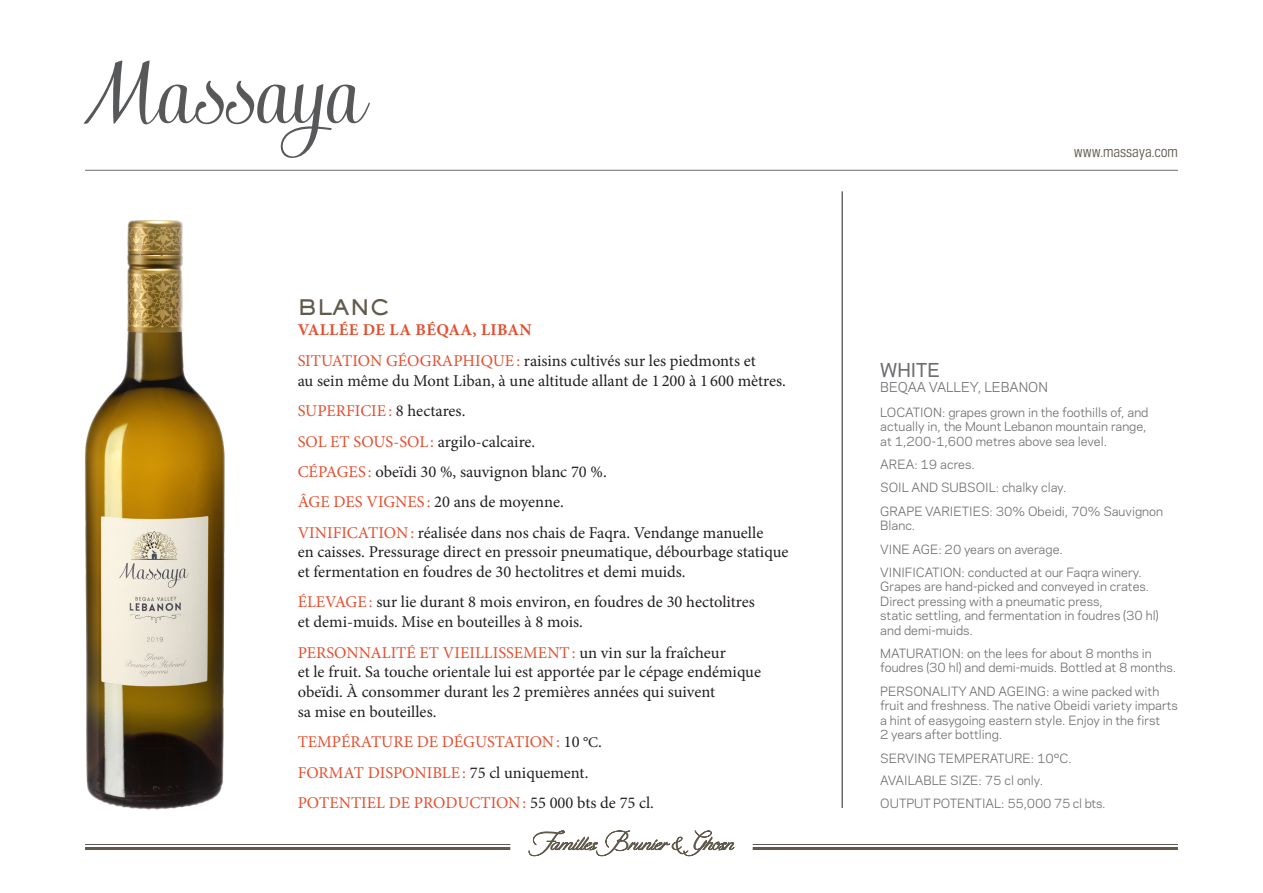
<style>
.page{position:relative;width:1263px;height:893px;background:#fff}
.page>*{position:absolute;margin:0;border:0;box-sizing:border-box;transform-origin:0 0}
.t1{font:21px "AT Sackers Heavy Gothic";color:#605a4c}
.t2{font:500 18px "Galaxie Polaris";color:#6c6d70}
.t3{font:16.5px/30.3px "Minion Pro";color:#231f20}
.t4{font:16.5px/30.3px "Minion Pro";color:#e54f2f}
.t5{font:15px "Galaxie Polaris Condensed";color:#605a4c}
.t6{font:12.75px "Galaxie Polaris";color:#6c6d70}
.t7{font:12px/14.4px "Galaxie Polaris";color:#6c6d70}
.s1{font-weight:700;color:#e54f2f}
.s2{color:#e54f2f}
.s3{color:#231f20}
.s4{font-size:15px;color:#231f20}
</style>
<div class="page">
<hr style="left:85px;top:170px;width:1093px;height:1px;background:#6c6d70">
<hr style="left:842px;top:191px;width:1px;height:617px;background:#231f20">
<svg style="left:83px;top:60px;width:287px;height:98px"></svg>
<img style="left:85px;top:220px;width:140px;height:590px">
<hr style="left:85px;top:844px;width:425px;height:1px;background:#605a4c">
<hr style="left:85px;top:847px;width:425px;height:3px;background:#605a4c">
<hr style="left:753px;top:844px;width:425px;height:1px;background:#605a4c">
<hr style="left:753px;top:847px;width:425px;height:3px;background:#605a4c">
<svg style="left:529px;top:830px;width:205px;height:26px"></svg>
<h1 class="t1" style="left:298px;top:293px;width:93px">BLANC</h1>
<h3 class="t3" style="left:298px;top:313px;width:460px;line-height:31.8px"><span class="s1">VALLÉE DE LA BÉQAA, LIBAN<br></span><span class="s2">SITUATION GÉOGRAPHIQUE:</span> raisins cultivés sur les piedmonts et</h3>
<p class="t3" style="left:298px;top:366px;width:490px">au sein même du Mont Liban, à une altitude allant de 1 200 à 1 600 mètres.<br><span class="s2">SUPERFICIE:</span> 8 hectares.<br><span class="s2">SOL ET SOUS-SOL:</span> argilo-calcaire.<br><span class="s2">CÉPAGES :</span> obeïdi 30 %, sauvignon blanc 70 %.<br><span class="s2">ÂGE DES VIGNES :</span> 20 ans de moyenne.<br><span class="s2">VINIFICATION:</span> réalisée dans nos chais de Faqra. Vendange manuelle</p>
<h3 class="t3" style="left:298px;top:542px;width:492px;line-height:19.8px">en caisses. Pressurage direct en pressoir pneumatique, débourbage statique et fermentation en foudres de 30 hectolitres et demi muids.</h3>
<h3 class="t3" style="left:298px;top:592px;width:459px;line-height:19.8px"><span class="s2">ÉLEVAGE:</span> sur lie durant 8 mois environ, en foudres de 30 hectolitres et demi-muids. Mise en bouteilles à 8 mois.</h3>
<h3 class="t3" style="left:298px;top:642px;width:465px;line-height:19.8px"><span class="s2">PERSONNALITÉ ET VIEILLISSEMENT:</span> un vin sur la fraîcheur<br>et le fruit. Sa touche orientale lui est apportée par le cépage endémique obeïdi. À consommer durant les 2 premières années qui suivent<br>sa mise en bouteilles.</h3>
<h3 class="t4" style="left:298px;top:727px;width:358px">TEMPÉRATURE DE DÉGUSTATION: <span class="s3">10</span> <span class="s4">°C</span><span class="s3">.<br></span>FORMAT DISPONIBLE: <span class="s3">75 cl uniquement.<br></span>POTENTIEL DE PRODUCTION: <span class="s3">55 000 bts de 75 cl.</span></h3>
<p class="t5" style="left:1074px;top:141px;width:106px">www.massaya.com</p>
<h2 class="t2" style="left:880px;top:356px;width:61px">WHITE</h2>
<p class="t6" style="left:880px;top:377px;width:169px">BEQAA VALLEY, LEBANON</p>
<p class="t7" style="left:880px;top:404px;width:270px">LOCATION: grapes grown in the foothills of, and actually in, the Mount Lebanon mountain range, at 1,200-1,600 metres above sea level.</p>
<p class="t7" style="left:880px;top:452px;width:284px;line-height:23.4px">AREA: 19 acres.<br>SOIL AND SUBSOIL: chalky clay.<br>GRAPE VARIETIES: 30% Obeidi, 70% Sauvignon</p>
<p class="t7" style="left:880px;top:513px;width:263px;line-height:23.4px">Blanc.<br>VINE AGE: 20 years on average.<br>VINIFICATION: conducted at our Faqra winery.</p>
<p class="t7" style="left:880px;top:579px;width:280px">Grapes are hand-picked and conveyed in crates.<br>Direct pressing with a pneumatic press,<br>static settling, and fermentation in foudres (30 hl) and demi-muids.</p>
<p class="t7" style="left:880px;top:645px;width:297px">MATURATION: on the lees for about 8 months in foudres (30 hl) and demi-muids. Bottled at 8 months.</p>
<p class="t7" style="left:880px;top:683px;width:299px">PERSONALITY AND AGEING: a wine packed with fruit and freshness. The native Obeidi variety imparts a hint of easygoing eastern style. Enjoy in the first<br>2 years after bottling.</p>
<p class="t7" style="left:880px;top:746px;width:227px;line-height:22.5px">SERVING TEMPERATURE: 10°C.<br>AVAILABLE SIZE: 75 cl only.<br>OUTPUT POTENTIAL: 55,000 75 cl bts.</p>
</div>
